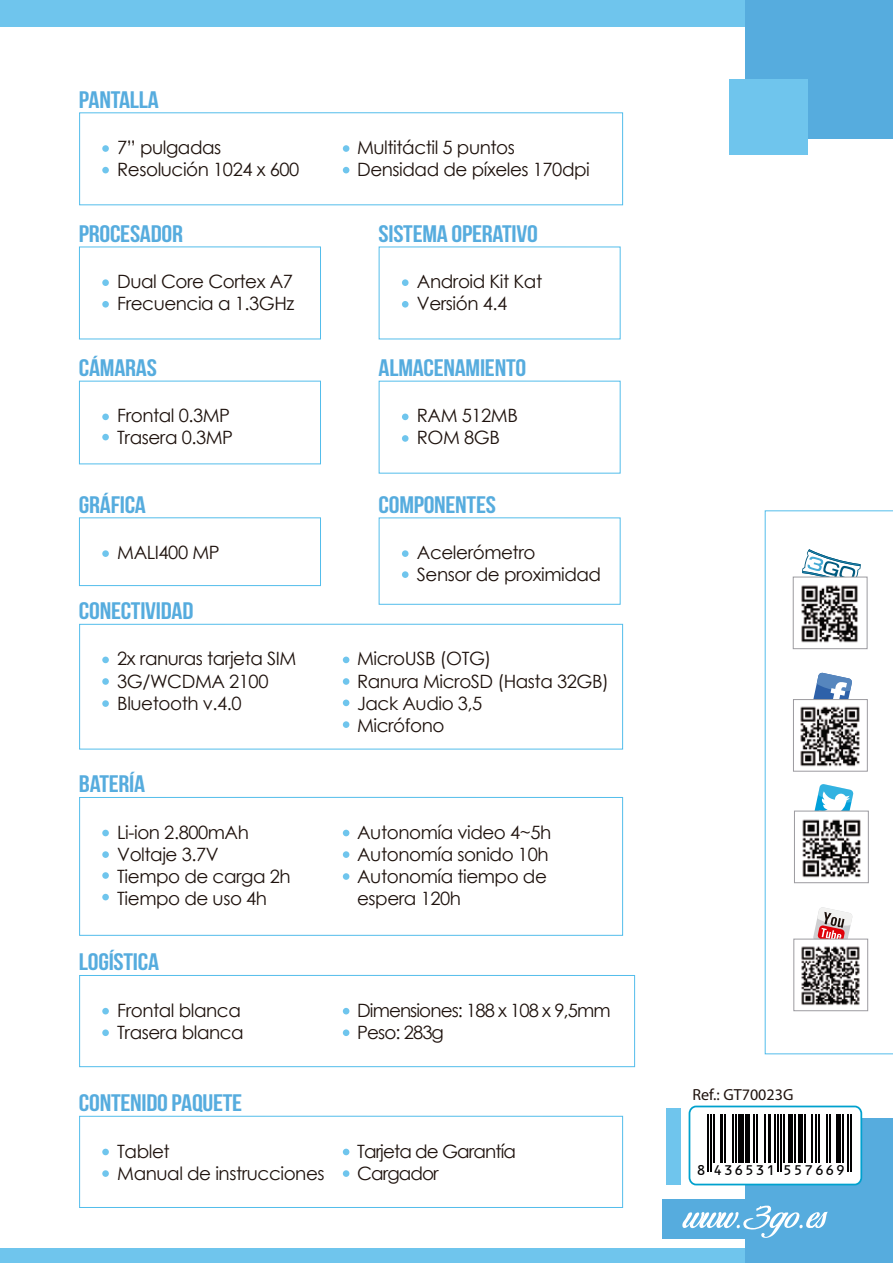
<style>
.page{position:relative;width:893px;height:1263px;background:#fff}
.page>*{position:absolute;margin:0;border:0;box-sizing:border-box;transform-origin:0 0}
.t1{font:23.85px "Bebas Neue";letter-spacing:-.01em;color:#56acde;scale:1.14 1}
.t2{font:18.3px/22px "Century Gothic";letter-spacing:-.025em;color:#1e120d}
.t3{font:18.3px/22px "Century Gothic";letter-spacing:-.05em;color:#1e120d}
.t4{font:16.05px "Myriad Pro";color:#1e120d}
.t5{font:15.6px "OCRB10 Pitch BT";letter-spacing:.07em;color:#020102}
</style>
<div class="page">
<svg style="left:764px;top:510px;width:129px;height:544px"></svg>
<svg style="left:814px;top:784px;width:39px;height:27px"></svg>
<img style="left:794px;top:813px;width:74px;height:72px">
<div style="left:794px;top:811px;width:75px;height:72px;border:1px solid #9c9ba0"></div>
<svg style="left:802px;top:549px;width:59px;height:28px"></svg>
<div style="left:793px;top:577px;width:74px;height:72px;background:#fff;border:1px solid #9c9ba0"></div>
<img style="left:801px;top:585px;width:57px;height:58px">
<svg style="left:812px;top:672px;width:40px;height:27px"></svg>
<div style="left:793px;top:699px;width:75px;height:72px;background:#fff;border:1px solid #9c9ba0"></div>
<img style="left:800px;top:706px;width:60px;height:61px">
<svg style="left:813px;top:907px;width:40px;height:32px"></svg>
<div style="left:793px;top:939px;width:75px;height:72px;background:#fff;border:1px solid #9c9ba0"></div>
<img style="left:801px;top:946px;width:59px;height:59px">
<div style="left:0;top:0;width:783px;height:27px;background:#6fc5ed"></div>
<div style="left:0;top:1248px;width:765px;height:15px;background:#6fc5ed"></div>
<div style="left:745px;top:0;width:148px;height:139px;background:#56acde"></div>
<div style="left:745px;top:1118px;width:148px;height:145px;background:#56acde"></div>
<div style="left:730px;top:79px;width:78px;height:76px;background:#6fc5ed"></div>
<div style="left:662px;top:1199px;width:190px;height:40px;background:#56acde"></div>
<svg style="left:682px;top:1205px;width:146px;height:33px"></svg>
<div style="left:689px;top:1106px;width:172px;height:78px;background:#fff;border-radius:7px"></div>
<div style="left:689px;top:1105px;width:173px;height:80px;border:2px solid #00a1ce;border-radius:7px"></div>
<div style="left:666px;top:1108px;width:14px;height:77px;background:#6fc5ed"></div>
<svg style="left:79px;top:517px;width:242px;height:69px"></svg>
<svg style="left:79px;top:247px;width:242px;height:92px"></svg>
<div style="left:102px;top:279px;width:7px;height:7px;background:#6fc5ed;border-radius:50%"></div>
<div style="left:102px;top:301px;width:7px;height:7px;background:#6fc5ed;border-radius:50%"></div>
<svg style="left:379px;top:247px;width:242px;height:92px"></svg>
<div style="left:402px;top:279px;width:7px;height:7px;background:#6fc5ed;border-radius:50%"></div>
<div style="left:402px;top:301px;width:7px;height:7px;background:#6fc5ed;border-radius:50%"></div>
<svg style="left:79px;top:381px;width:242px;height:83px"></svg>
<div style="left:102px;top:414px;width:7px;height:6px;background:#6fc5ed;border-radius:50%"></div>
<div style="left:102px;top:434px;width:7px;height:6px;background:#6fc5ed;border-radius:50%"></div>
<div style="left:102px;top:550px;width:7px;height:7px;background:#6fc5ed;border-radius:50%"></div>
<svg style="left:379px;top:381px;width:242px;height:92px"></svg>
<div style="left:402px;top:414px;width:7px;height:6px;background:#6fc5ed;border-radius:50%"></div>
<div style="left:402px;top:435px;width:7px;height:7px;background:#6fc5ed;border-radius:50%"></div>
<svg style="left:379px;top:518px;width:241px;height:87px"></svg>
<div style="left:402px;top:550px;width:7px;height:7px;background:#6fc5ed;border-radius:50%"></div>
<div style="left:402px;top:571px;width:7px;height:7px;background:#6fc5ed;border-radius:50%"></div>
<svg style="left:79px;top:112px;width:544px;height:93px"></svg>
<div style="left:102px;top:145px;width:7px;height:7px;background:#6fc5ed;border-radius:50%"></div>
<div style="left:102px;top:167px;width:7px;height:6px;background:#6fc5ed;border-radius:50%"></div>
<div style="left:343px;top:145px;width:6px;height:7px;background:#6fc5ed;border-radius:50%"></div>
<svg style="left:343px;top:167px;width:6px;height:6px"></svg>
<svg style="left:79px;top:624px;width:544px;height:126px"></svg>
<div style="left:102px;top:657px;width:7px;height:6px;background:#6fc5ed;border-radius:50%"></div>
<div style="left:102px;top:678px;width:7px;height:7px;background:#6fc5ed;border-radius:50%"></div>
<div style="left:102px;top:700px;width:7px;height:7px;background:#6fc5ed;border-radius:50%"></div>
<svg style="left:343px;top:657px;width:6px;height:6px"></svg>
<div style="left:343px;top:678px;width:6px;height:7px;background:#6fc5ed;border-radius:50%"></div>
<div style="left:343px;top:699px;width:6px;height:7px;background:#6fc5ed;border-radius:50%"></div>
<div style="left:343px;top:721px;width:6px;height:7px;background:#6fc5ed;border-radius:50%"></div>
<svg style="left:79px;top:797px;width:544px;height:139px"></svg>
<div style="left:102px;top:830px;width:7px;height:6px;background:#6fc5ed;border-radius:50%"></div>
<div style="left:102px;top:851px;width:7px;height:7px;background:#6fc5ed;border-radius:50%"></div>
<div style="left:102px;top:872px;width:7px;height:7px;background:#6fc5ed;border-radius:50%"></div>
<div style="left:102px;top:894px;width:7px;height:6px;background:#6fc5ed;border-radius:50%"></div>
<svg style="left:343px;top:830px;width:6px;height:6px"></svg>
<div style="left:343px;top:851px;width:6px;height:7px;background:#6fc5ed;border-radius:50%"></div>
<div style="left:343px;top:873px;width:6px;height:7px;background:#6fc5ed;border-radius:50%"></div>
<svg style="left:79px;top:975px;width:556px;height:92px"></svg>
<div style="left:102px;top:1008px;width:7px;height:6px;background:#6fc5ed;border-radius:50%"></div>
<div style="left:102px;top:1029px;width:7px;height:7px;background:#6fc5ed;border-radius:50%"></div>
<svg style="left:343px;top:1008px;width:6px;height:6px"></svg>
<div style="left:343px;top:1029px;width:6px;height:7px;background:#6fc5ed;border-radius:50%"></div>
<svg style="left:79px;top:1116px;width:544px;height:92px"></svg>
<div style="left:102px;top:1149px;width:7px;height:6px;background:#6fc5ed;border-radius:50%"></div>
<div style="left:102px;top:1170px;width:7px;height:7px;background:#6fc5ed;border-radius:50%"></div>
<svg style="left:343px;top:1149px;width:6px;height:6px"></svg>
<div style="left:343px;top:1170px;width:6px;height:7px;background:#6fc5ed;border-radius:50%"></div>
<hr style="left:708px;top:1115px;width:1px;height:57px;background:#020102">
<hr style="left:711px;top:1115px;width:1px;height:57px;background:#020102">
<hr style="left:714px;top:1115px;width:1px;height:48px;background:#020102">
<hr style="left:720px;top:1115px;width:3px;height:48px;background:#020102">
<hr style="left:724px;top:1115px;width:2px;height:48px;background:#020102">
<hr style="left:732px;top:1115px;width:1px;height:48px;background:#020102">
<hr style="left:735px;top:1115px;width:1px;height:48px;background:#020102">
<div style="left:738px;top:1115px;width:6px;height:48px;background:#020102"></div>
<hr style="left:746px;top:1115px;width:4px;height:48px;background:#020102">
<hr style="left:753px;top:1115px;width:1px;height:48px;background:#020102">
<hr style="left:756px;top:1115px;width:1px;height:48px;background:#020102">
<hr style="left:764px;top:1115px;width:1px;height:48px;background:#020102">
<hr style="left:768px;top:1115px;width:3px;height:48px;background:#020102">
<hr style="left:774px;top:1115px;width:2px;height:48px;background:#020102">
<hr style="left:778px;top:1115px;width:1px;height:57px;background:#020102">
<hr style="left:780px;top:1115px;width:2px;height:57px;background:#020102">
<hr style="left:784px;top:1115px;width:1px;height:48px;background:#020102">
<hr style="left:788px;top:1115px;width:4px;height:48px;background:#020102">
<hr style="left:794px;top:1115px;width:1px;height:48px;background:#020102">
<hr style="left:799px;top:1115px;width:4px;height:48px;background:#020102">
<hr style="left:805px;top:1115px;width:1px;height:48px;background:#020102">
<hr style="left:811px;top:1115px;width:1px;height:48px;background:#020102">
<hr style="left:815px;top:1115px;width:2px;height:48px;background:#020102">
<hr style="left:819px;top:1115px;width:1px;height:48px;background:#020102">
<hr style="left:826px;top:1115px;width:1px;height:48px;background:#020102">
<hr style="left:829px;top:1115px;width:1px;height:48px;background:#020102">
<hr style="left:837px;top:1115px;width:4px;height:48px;background:#020102">
<hr style="left:843px;top:1115px;width:1px;height:48px;background:#020102">
<hr style="left:847px;top:1115px;width:1px;height:57px;background:#020102">
<hr style="left:850px;top:1115px;width:2px;height:57px;background:#020102">
<h1 class="t1" style="left:79px;top:86px;width:72px">PANTALLA</h1>
<p class="t2" style="left:117px;top:136px;width:184px">7” pulgadas<br>Resolución 1024 x 600</p>
<p class="t2" style="left:357px;top:136px;width:234px">Multitáctil 5 puntos<br>Densidad de píxeles 170dpi</p>
<h1 class="t1" style="left:79px;top:220px;width:93px">PROCESADOR</h1>
<p class="t2" style="left:117px;top:270px;width:179px">Dual Core Cortex A7<br>Frecuencia a 1.3GHz</p>
<h1 class="t1" style="left:79px;top:355px;width:70px">CÁMARAS</h1>
<p class="t2" style="left:117px;top:404px;width:117px">Frontal 0.3MP<br>Trasera 0.3MP</p>
<h1 class="t1" style="left:79px;top:491px;width:60px">GRÁFICA</h1>
<p class="t2" style="left:117px;top:541px;width:104px">MALI400 MP</p>
<h1 class="t1" style="left:379px;top:220px;width:141px">SISTEMA OPERATIVO</h1>
<p class="t2" style="left:417px;top:270px;width:127px">Android Kit Kat<br>Versión 4.4</p>
<h1 class="t1" style="left:379px;top:355px;width:131px">ALMACENAMIENTO</h1>
<p class="t2" style="left:417px;top:404px;width:103px">RAM 512MB<br>ROM 8GB</p>
<h1 class="t1" style="left:379px;top:491px;width:104px">COMPONENTES</h1>
<p class="t2" style="left:417px;top:541px;width:186px">Acelerómetro<br>Sensor de proximidad</p>
<h1 class="t1" style="left:79px;top:598px;width:102px">CONECTIVIDAD</h1>
<p class="t2" style="left:117px;top:647px;width:181px">2x ranuras tarjeta SIM<br>3G/WCDMA 2100<br>Bluetooth v.4.0</p>
<p class="t2" style="left:357px;top:647px;width:253px">MicroUSB (OTG)<br>Ranura MicroSD (Hasta 32GB)<br>Jack Audio 3,5<br>Micrófono</p>
<h1 class="t1" style="left:79px;top:771px;width:60px">BATERÍA</h1>
<p class="t2" style="left:117px;top:821px;width:175px">Li-ion 2.800mAh<br>Voltaje 3.7V<br>Tiempo de carga 2h<br>Tiempo de uso 4h</p>
<p class="t2" style="left:357px;top:821px;width:196px">Autonomía video 4~5h<br>Autonomía sonido 10h<br>Autonomía tiempo de espera 120h</p>
<h1 class="t1" style="left:79px;top:949px;width:72px">LOGÍSTICA</h1>
<p class="t2" style="left:117px;top:999px;width:128px">Frontal blanca<br>Trasera blanca</p>
<p class="t3" style="left:357px;top:999px;width:255px">Dimensiones: 188 x 108 x 9,5mm<br>Peso: 283g</p>
<h1 class="t1" style="left:79px;top:1090px;width:145px">CONTENIDO PAQUETE</h1>
<p class="t2" style="left:117px;top:1139px;width:209px">Tablet<br>Manual de instrucciones</p>
<p class="t3" style="left:357px;top:1139px;width:160px">Tarjeta de Garantía<br>Cargador</p>
<p class="t4" style="left:692px;top:1084px;width:103px">Ref.: GT70023G</p>
<p class="t5" style="left:697px;top:1163px;width:150px">8 436531 557669</p>
</div>
